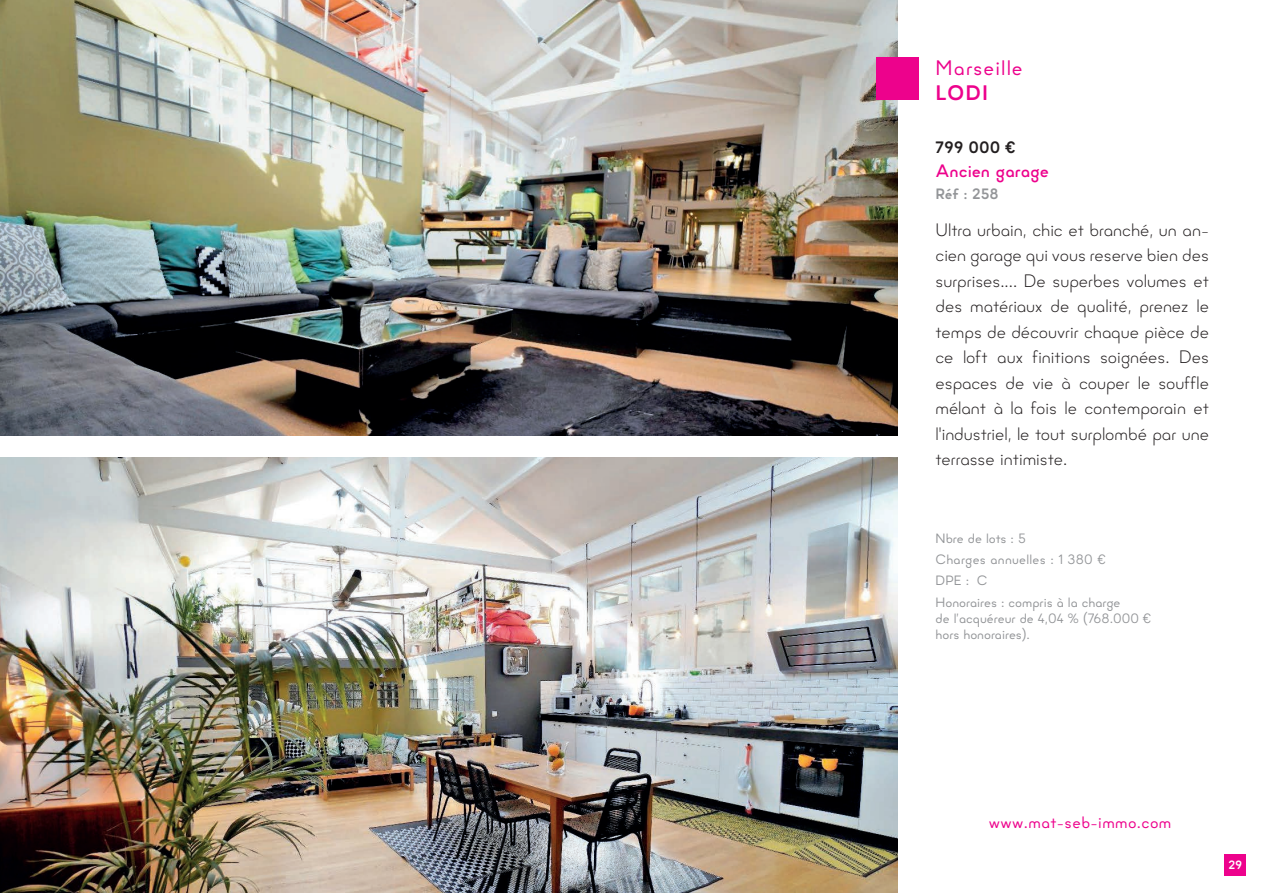
<style>
.page{position:relative;width:1263px;height:893px;background:#fff}
.page>*{position:absolute;margin:0;border:0;box-sizing:border-box;transform-origin:0 0}
.Ville_Rose{font:21px "Minimo";letter-spacing:.05em;color:#ed028c}
.Ville_Rose-2{font:700 21px "Minimo";color:#ed028c}
.Annonce{font:300 18px/25.5px "Minimo";color:#231f20;text-align:justify}
.Titre{font:500 18px "Minimo";color:#ed028c}
.t1{font:16.5px "Minimo";letter-spacing:.025em;color:#ed028c}
.Prix{font:700 16.5px "Minimo";color:#231f20}
.Réf{font:700 15px "Minimo";color:#939598}
.Honoraires{font:13.5px "Minimo";color:#939598}
.Charge{font:13.5px "Minimo";letter-spacing:.02em;color:#939598}
.Nbre_de_lots{font:13.5px "Minimo";color:#939598}
.DPE{font:13.5px "Minimo";color:#939598}
.t2{font:700 12px "Minimo";color:#fff}
</style>
<div class="page">
<div style="left:1225px;top:855px;width:21px;height:21px;background:#ed028c"></div>
<img style="left:0;top:0;width:897px;height:436px">
<img style="left:0;top:457px;width:897px;height:436px">
<div style="left:876px;top:57px;width:42px;height:43px;background:#ed028c"></div>
<p class="Ville_Rose" style="left:935px;top:54px;width:89px">Marseille</p>
<p class="Ville_Rose-2" style="left:935px;top:79px;width:54px">LODI</p>
<p class="Prix" style="left:935px;top:136px;width:82px">799 000 €</p>
<p class="Titre" style="left:935px;top:159px;width:115px">Ancien garage</p>
<p class="Réf" style="left:935px;top:184px;width:65px">Réf : 258</p>
<p class="Annonce" style="left:935px;top:217px;width:275px">Ultra urbain, chic et branché, un an&shy;cien garage qui vous reserve bien des surprises.... De superbes volumes et des matériaux de qualité, prenez le temps de découvrir chaque pièce de ce loft aux finitions soignées. Des espaces de vie à couper le souffle mélant à la fois le contemporain et l'industriel, le tout surplombé par une terrasse intimiste.</p>
<p class="Nbre_de_lots" style="left:935px;top:529px;width:92px">Nbre de lots : 5</p>
<p class="Charge" style="left:935px;top:550px;width:172px">Charges annuelles : 1 380 €</p>
<p class="DPE" style="left:977px;top:572px;width:12px">C</p>
<p class="Honoraires" style="left:935px;top:593px;width:187px">Honoraires : compris à la charge</p>
<p class="Honoraires" style="left:935px;top:609px;width:217px">de l’acquéreur de 4,04 % (768.000 €</p>
<p class="Honoraires" style="left:935px;top:625px;width:96px">hors honoraires).</p>
<p class="Honoraires" style="left:935px;top:572px;width:35px">DPE :</p>
<p class="t1" style="left:989px;top:811px;width:184px">www.mat-seb-immo.com</p>
<p class="t2" style="left:1228px;top:856px;width:15px">29</p>
</div>
